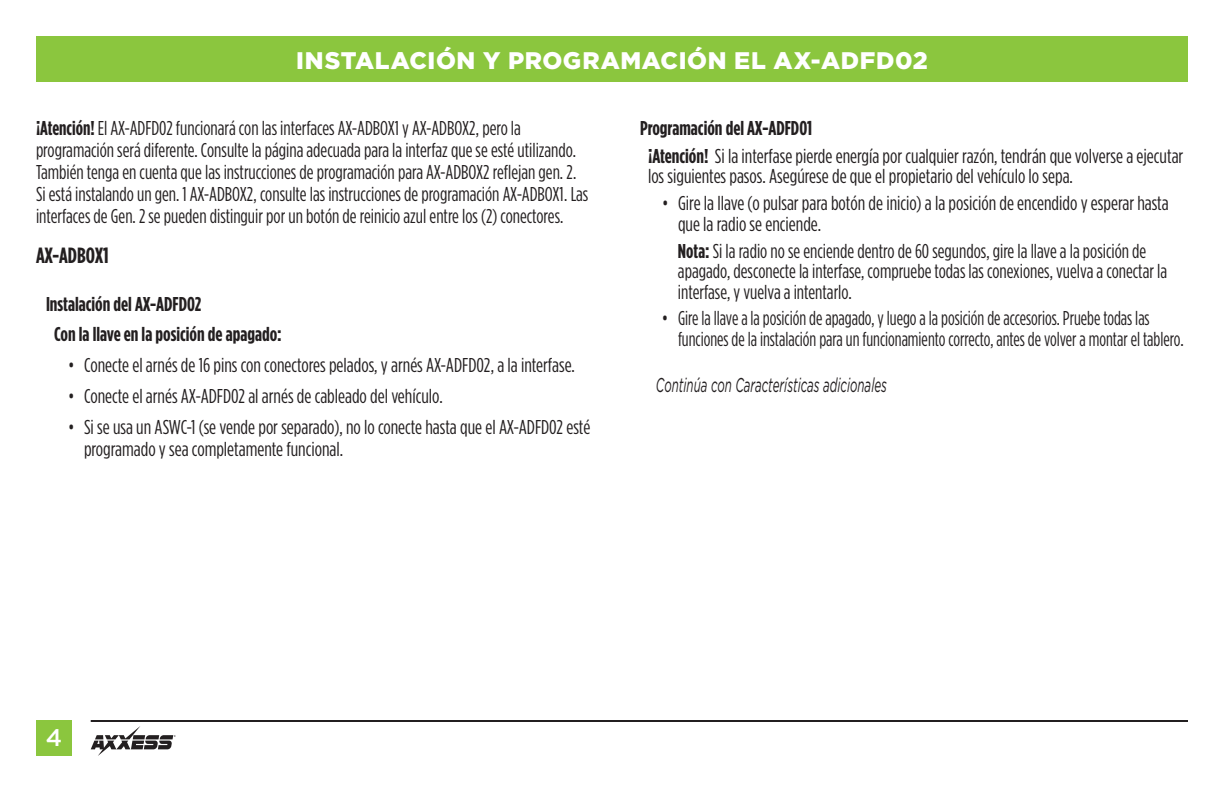
<style>
.page{position:relative;width:1224px;height:792px;background:#fff}
.page>*{position:absolute;margin:0;border:0;box-sizing:border-box;transform-origin:0 0}
.t1{font:900 24px "Gotham";letter-spacing:.025em;color:#fff}
.t2{font:500 24px "Gotham";color:#fff}
.t3{font:700 22px "Gotham Condensed";color:#231f20}
.t4{font:20px/22px "Gotham Condensed";color:#231f20}
.t5{font:700 20px/29.2px "Gotham Condensed";color:#231f20}
.t6{font:italic 20px "Gotham";color:#231f20;scale:.58 1}
.s1{font-weight:700}
</style>
<div class="page">
<div style="left:36px;top:36px;width:1152px;height:45px;background:#8bc63e"></div>
<div style="left:36px;top:720px;width:36px;height:36px;background:#8bc63e"></div>
<hr style="left:91px;top:720px;width:1097px;height:2px;background:#231f20">
<svg style="left:91px;top:726px;width:85px;height:30px"></svg>
<p class="t1" style="left:296px;top:46px;width:633px">INSTALACIÓN Y PROGRAMACIÓN EL AX-ADFD02</p>
<p class="t4" style="left:36px;top:117px;width:554px"><span class="s1">¡Atención!</span> El AX-ADFD02 funcionará con las interfaces AX-ADBOX1 y AX-ADBOX2, pero la programación será diferente. Consulte la página adecuada para la interfaz que se esté utilizando.<br>También tenga en cuenta que las instrucciones de programación para AX-ADBOX2 reflejan gen. 2.<br>Si está instalando un gen. 1 AX-ADBOX2, consulte las instrucciones de programación AX-ADBOX1. Las interfaces de Gen. 2 se pueden distinguir por un botón de reinicio azul entre los (2) conectores.</p>
<p class="t3" style="left:36px;top:243px;width:74px">AX-ADBOX1</p>
<p class="t5" style="left:54px;top:289px;width:229px;text-indent:-8px">Instalación del AX-ADFD02<br>Con la llave en la posición de apagado:</p>
<p class="t4" style="left:68px;top:353px;width:508px">• Conecte el arnés de 16 pins con conectores pelados, y arnés AX-ADFD02, a la interfase.</p>
<p class="t4" style="left:68px;top:384px;width:376px">• Conecte el arnés AX-ADFD02 al arnés de cableado del vehículo.</p>
<p class="t4" style="left:84px;top:415px;width:508px;text-indent:-16px">• Si se usa un ASWC-1 (se vende por separado), no lo conecte hasta que el AX-ADFD02 esté programado y sea completamente funcional.</p>
<p class="t4" style="left:648px;top:114px;width:537px;line-height:27.8px;text-indent:-8px"><span class="s1">Programación del AX-ADFD01<br>¡Atención!</span> Si la interfase pierde energía por cualquier razón, tendrán que volverse a ejecutar</p>
<p class="t4" style="left:648px;top:165px;width:426px">los siguientes pasos. Asegúrese de que el propietario del vehículo lo sepa.</p>
<p class="t4" style="left:678px;top:193px;width:492px;line-height:20.4px;text-indent:-16px">• Gire la llave (o pulsar para botón de inicio) a la posición de encendido y esperar hasta que la radio se enciende.</p>
<p class="t4" style="left:678px;top:240px;width:491px;line-height:20.4px"><span class="s1">Nota:</span> Si la radio no se enciende dentro de 60 segundos, gire la llave a la posición de apagado, desconecte la interfase, compruebe todas las conexiones, vuelva a conectar la interfase, y vuelva a intentarlo.</p>
<p class="t4" style="left:678px;top:308px;width:507px;line-height:20.4px;text-indent:-16px">• Gire la llave a la posición de apagado, y luego a la posición de accesorios. Pruebe todas las funciones de la instalación para un funcionamiento correcto, antes de volver a montar el tablero.</p>
<p class="t6" style="left:656px;top:374px;width:400px">Continúa con Características adicionales</p>
<p class="t2" style="left:46px;top:724px;width:18px">4</p>
</div>
